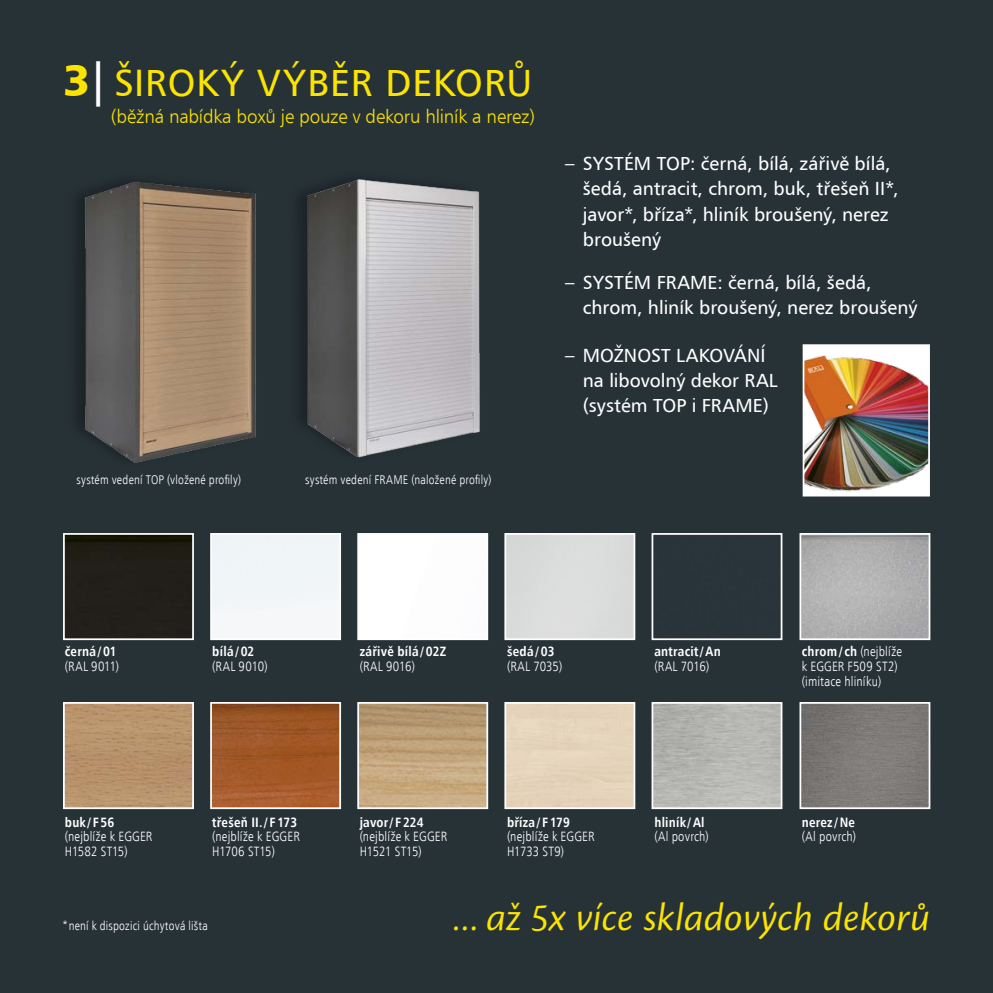
<style>
.page{position:relative;width:993px;height:993px;background:#fff}
.page>*{position:absolute;margin:0;border:0;box-sizing:border-box;transform-origin:0 0}
.t1{font:40.95px "Cronos Pro Disp It";letter-spacing:.015em;color:#fbe400}
.t2{font:37.8px "Humanist 777 AT Roman B";letter-spacing:.025em;color:#fbe400}
.t3{font:18.9px/25.2px "Humanist 777 AT Roman B";color:#fff}
.t4{font:18.9px "Humanist 777 AT Light B";letter-spacing:-.01em;color:#fbe400}
.t5{font:13.47px/14.7px "Humanist 777 AT Light Condensed B";letter-spacing:.01em;color:#fff}
.t6{font:13.47px "Humanist 777 AT Bold Condensed B";letter-spacing:.015em;color:#fff}
.t7{font:12.6px "Humanist 777 AT Light Condensed B";letter-spacing:.015em;color:#fff}
.s1{font-family:"Humanist 777 AT Black B";font-size:44.1px}
.s2{font-family:"Humanist 777 AT Bold B";font-size:45.32px;color:#fff}
.s3{font-family:"Humanist 777 AT Bold Condensed B"}
</style>
<div class="page">
<div style="left:0;top:0;width:992px;height:992px;background:#273237"></div>
<img style="left:300px;top:179px;width:180px;height:279px">
<div style="left:63px;top:533px;width:131px;height:107px;border:2px solid #fff"></div>
<div style="left:360px;top:536px;width:125px;height:101px;background:#fdfdfe"></div>
<div style="left:357px;top:533px;width:131px;height:107px;border:2px solid #fff"></div>
<div style="left:507px;top:536px;width:125px;height:101px;background:#dadcdc"></div>
<div style="left:504px;top:533px;width:131px;height:107px;border:2px solid #fff"></div>
<div style="left:213px;top:536px;width:125px;height:101px;background:#f1f5f8"></div>
<div style="left:210px;top:533px;width:131px;height:107px;border:2px solid #fff"></div>
<img style="left:802px;top:536px;width:125px;height:101px">
<div style="left:799px;top:533px;width:131px;height:107px;border:2px solid #fff"></div>
<div style="left:651px;top:533px;width:131px;height:107px;border:2px solid #fff"></div>
<img style="left:360px;top:704px;width:125px;height:101px">
<div style="left:357px;top:701px;width:131px;height:107px;border:2px solid #fff"></div>
<div style="left:507px;top:704px;width:125px;height:101px;background:#e5d4bb"></div>
<div style="left:504px;top:701px;width:131px;height:107px;border:2px solid #fff"></div>
<img style="left:654px;top:704px;width:125px;height:101px">
<div style="left:651px;top:701px;width:131px;height:107px;border:2px solid #fff"></div>
<img style="left:802px;top:704px;width:125px;height:101px">
<div style="left:799px;top:701px;width:131px;height:107px;border:2px solid #fff"></div>
<img style="left:66px;top:704px;width:125px;height:101px">
<div style="left:63px;top:701px;width:131px;height:107px;border:2px solid #fff"></div>
<img style="left:213px;top:704px;width:125px;height:101px">
<div style="left:210px;top:701px;width:131px;height:107px;border:2px solid #fff"></div>
<img style="left:77px;top:182px;width:179px;height:281px">
<img style="left:805px;top:347px;width:121px;height:146px">
<div style="left:802px;top:344px;width:127px;height:152px;border:2px solid #fff"></div>
<h2 class="t2" style="left:63px;top:59px;width:471px"><span class="s1">3</span><span class="s2">|</span> ŠIROKÝ VÝBĚR DEKORŮ</h2>
<p class="t4" style="left:111px;top:105px;width:425px">(běžná nabídka boxů je pouze v dekoru hliník a nerez)</p>
<p class="t7" style="left:76px;top:472px;width:166px">systém vedení TOP (vložené profily)</p>
<p class="t7" style="left:305px;top:472px;width:188px">systém vedení FRAME (naložené profily)</p>
<p class="t3" style="left:582px;top:151px;width:317px;text-indent:-18px">– SYSTÉM TOP: černá, bílá, zářivě bílá, šedá, antracit, chrom, buk, třešeň II*, javor*, bříza*, hliník broušený, nerez broušený</p>
<p class="t3" style="left:582px;top:269px;width:336px;text-indent:-18px">– SYSTÉM FRAME: černá, bílá, šedá, chrom, hliník broušený, nerez broušený</p>
<p class="t3" style="left:582px;top:342px;width:196px;text-indent:-18px">– MOŽNOST LAKOVÁNÍ na libovolný dekor RAL (systém TOP i FRAME)</p>
<p class="t6" style="left:65px;top:643px;width:53px">černá / 01</p>
<p class="t5" style="left:65px;top:658px;width:55px">(RAL 9011)</p>
<p class="t6" style="left:212px;top:643px;width:44px">bílá / 02</p>
<p class="t5" style="left:212px;top:658px;width:57px">(RAL 9010)</p>
<p class="t6" style="left:359px;top:643px;width:88px">zářivě bílá / 02Z</p>
<p class="t5" style="left:359px;top:658px;width:57px">(RAL 9016)</p>
<p class="t6" style="left:507px;top:643px;width:49px">šedá / 03</p>
<p class="t5" style="left:507px;top:658px;width:57px">(RAL 7035)</p>
<p class="t6" style="left:654px;top:643px;width:68px">antracit / An</p>
<p class="t5" style="left:654px;top:658px;width:56px">(RAL 7016)</p>
<p class="t5" style="left:801px;top:644px;width:102px"><span class="s3">chrom / ch</span> (nejblíže k EGGER F509 ST2) (imitace hliníku)</p>
<p class="t6" style="left:65px;top:813px;width:51px">buk / F 56</p>
<p class="t5" style="left:65px;top:828px;width:89px">(nejblíže k EGGER<br>H1582 ST15)</p>
<p class="t6" style="left:212px;top:813px;width:87px">třešeň II. / F 173</p>
<p class="t5" style="left:212px;top:828px;width:89px">(nejblíže k EGGER<br>H1706 ST15)</p>
<p class="t6" style="left:359px;top:813px;width:65px">javor / F 224</p>
<p class="t5" style="left:359px;top:828px;width:89px">(nejblíže k EGGER<br>H1521 ST15)</p>
<p class="t6" style="left:507px;top:813px;width:64px">bříza / F 179</p>
<p class="t5" style="left:507px;top:828px;width:89px">(nejblíže k EGGER<br>H1733 ST9)</p>
<p class="t6" style="left:654px;top:813px;width:52px">hliník / Al</p>
<p class="t5" style="left:654px;top:828px;width:56px">(Al povrch)</p>
<p class="t6" style="left:801px;top:813px;width:55px">nerez / Ne</p>
<p class="t5" style="left:801px;top:828px;width:56px">(Al povrch)</p>
<p class="t7" style="left:63px;top:917px;width:146px">* není k dispozici úchytová lišta</p>
<h1 class="t1" style="left:453px;top:893px;width:478px">… až 5x více skladových dekorů</h1>
</div>
